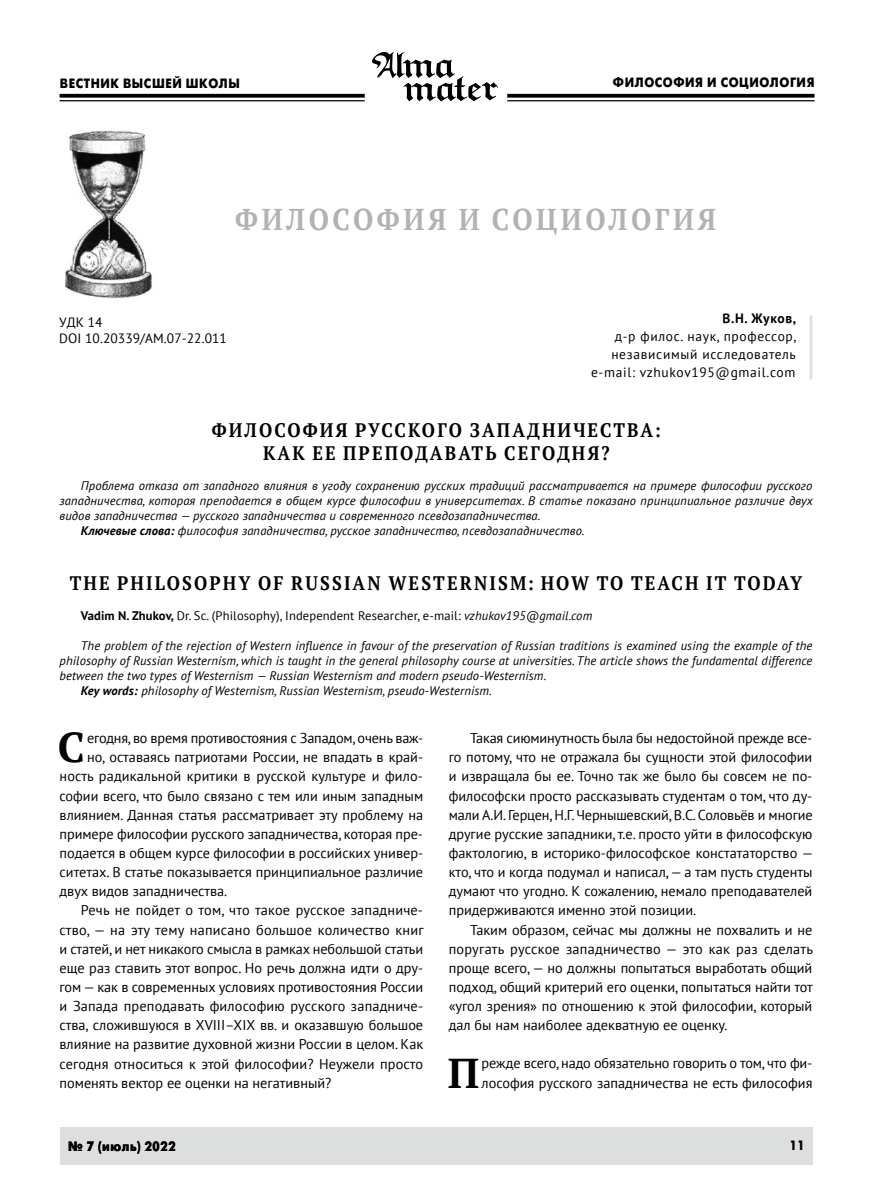
<style>
.page{position:relative;width:872px;height:1191px;background:#fff}
.page>*{position:absolute;margin:0;border:0;box-sizing:border-box;transform-origin:0 0}
.t1{font:700 41.55px "PT Serif";color:#000}
.t2{font:700 30px "PT Serif";letter-spacing:.13em;color:#b1b2b3;scale:.9 1}
.t3{font:700 19.5px/23.4px "PT Serif";letter-spacing:.12em;color:#000;text-align:center;scale:.9 1}
.t4{font:14.25px/19.2px "PT Sans";color:#000;text-align:justify}
.t5{font:13.5px/18px "PT Sans";letter-spacing:.05em;color:#000;text-align:right}
.t6{font:13.5px "Futuris XC";letter-spacing:.05em;color:#000;scale:.9 1}
.t7{font:13.5px/16.2px "PT Sans";letter-spacing:.005em;color:#000}
.t8{font:700 13.5px "PT Sans";letter-spacing:.045em;color:#000}
.t9{font:italic 12.45px "PT Sans";letter-spacing:.01em;color:#000}
.t10{font:12.45px "PT Sans";letter-spacing:.01em;color:#000}
.s1{font-weight:700}
.s2{font-style:italic}
</style>
<div class="page">
<div style="left:60px;top:1127px;width:753px;height:37px;background:#dddede"></div>
<svg style="left:60px;top:94px;width:305px;height:4px"></svg>
<hr style="left:60px;top:100px;width:305px;height:1px;background:#000">
<svg style="left:507px;top:94px;width:307px;height:4px"></svg>
<hr style="left:507px;top:100px;width:307px;height:1px;background:#000">
<svg style="left:372px;top:52px;width:126px;height:49px"></svg>
<img style="left:65px;top:130px;width:87px;height:169px">
<hr style="left:809px;top:315px;width:3px;height:64px;background:#dfdfe0">
<p class="t6" style="left:60px;top:76px;width:201px">ВЕСТНИК ВЫСШЕЙ ШКОЛЫ</p>
<p class="t6" style="left:613px;top:75px;width:225px">ФИЛОСОФИЯ И СОЦИОЛОГИЯ</p>
<h2 class="t2" style="left:235px;top:199px;width:536px">ФИЛОСОФИЯ И СОЦИОЛОГИЯ</h2>
<p class="t7" style="left:59px;top:314px;width:169px">УДК 14<br>DOI 10.20339/AM.07-22.011</p>
<p class="t8" style="left:722px;top:309px;width:75px">В.Н. Жуков,</p>
<p class="t5" style="left:591px;top:327px;width:207px">д-р филос. наук, профессор, независимый исследователь e-mail: vzhukov195@gmail.com</p>
<h3 class="t3" style="left:212px;top:418px;width:500px">ФИЛОСОФИЯ РУССКОГО ЗАПАДНИЧЕСТВА:<br>КАК ЕЕ ПРЕПОДАВАТЬ СЕГОДНЯ?</h3>
<p class="t9" style="left:81px;top:478px;width:733px">Проблема отказа от западного влияния в угоду сохранению русских традиций рассматривается на примере философии русского</p>
<p class="t9" style="left:60px;top:492px;width:754px">западничества, которая преподается в общем курсе философии в университетах. В статье показано принципиальное различие двух</p>
<p class="t9" style="left:60px;top:507px;width:482px">видов западничества — русского западничества и современного псевдозападничества.</p>
<p class="t9" style="left:81px;top:522px;width:505px"><span class="s1">Ключевые слова:</span> философия западничества, русское западничество, псевдозападничество.</p>
<h3 class="t3" style="left:70px;top:571px;width:815px">THE PHILOSOPHY OF RUSSIAN WESTERNISM: HOW TO TEACH IT TODAY</h3>
<p class="t10" style="left:81px;top:607px;width:513px"><span class="s1">Vadim N. Zhukov,</span> Dr. Sc. (Philosophy), Independent Researcher, e-mail: <span class="s2">vzhukov195@gmail.com</span></p>
<p class="t9" style="left:81px;top:637px;width:733px">The problem of the rejection of Western influence in favour of the preservation of Russian traditions is examined using the example of the</p>
<p class="t9" style="left:60px;top:652px;width:754px">philosophy of Russian Westernism, which is taught in the general philosophy course at universities. The article shows the fundamental difference</p>
<p class="t9" style="left:60px;top:667px;width:488px">between the two types of Westernism — Russian Westernism and modern pseudo-Westernism.</p>
<p class="t9" style="left:81px;top:682px;width:412px"><span class="s1">Key words:</span> philosophy of Westernism, Russian Westernism, pseudo-Westernism.</p>
<h1 class="t1" style="left:58px;top:720px;width:29px">С</h1>
<p class="t4" style="left:87px;top:728px;width:337px">егодня, во время противостояния с Западом, очень важ-</p>
<p class="t4" style="left:449px;top:728px;width:366px;text-indent:21px">Такая сиюминутность была бы недостойной прежде все&shy;го потому, что не отражала бы сущности этой философии и извращала бы ее. Точно так же было бы совсем не по&shy;философски просто рассказывать студентам о том, что ду&shy;мали А.И. Герцен, Н.Г. Чернышевский, В.С. Соловьёв и многие другие русские западники, т.е. просто уйти в философскую фактологию, в историко-философское констататорство — кто, что и когда подумал и написал, — а там пусть студенты думают что угодно. К сожалению, немало преподавателей придерживаются именно этой позиции.</p>
<p class="t4" style="left:449px;top:919px;width:366px;text-indent:21px">Таким образом, сейчас мы должны не похвалить и не поругать русское западничество — это как раз сделать проще всего, — но должны попытаться выработать общий подход, общий критерий его оценки, попытаться найти тот «угол зрения» по отношению к этой философии, который дал бы нам наиболее адекватную ее оценку.</p>
<h1 class="t1" style="left:448px;top:1045px;width:33px">П</h1>
<p class="t4" style="left:481px;top:1053px;width:332px">режде всего, надо обязательно говорить о том, что фи&shy;лософия русского западничества не есть философия</p>
<p class="t4" style="left:87px;top:747px;width:337px">но, оставаясь патриотами России, не впадать в край-</p>
<p class="t4" style="left:60px;top:766px;width:365px">ность радикальной критики в русской культуре и фило-</p>
<p class="t4" style="left:60px;top:785px;width:365px">софии всего, что было связано с тем или иным западным</p>
<p class="t4" style="left:60px;top:804px;width:365px">влиянием. Данная статья рассматривает эту проблему на</p>
<p class="t4" style="left:60px;top:824px;width:365px">примере философии русского западничества, которая пре-</p>
<p class="t4" style="left:60px;top:843px;width:365px">подается в общем курсе философии в российских универ-</p>
<p class="t4" style="left:60px;top:862px;width:365px">ситетах. В статье показывается принципиальное различие</p>
<p class="t4" style="left:60px;top:881px;width:169px">двух видов западничества.</p>
<p class="t4" style="left:81px;top:900px;width:344px">Речь не пойдет о том, что такое русское западниче-</p>
<p class="t4" style="left:60px;top:919px;width:366px">ство, — на эту тему написано большое количество книг</p>
<p class="t4" style="left:60px;top:938px;width:365px">и статей, и нет никакого смысла в рамках небольшой статьи</p>
<p class="t4" style="left:60px;top:958px;width:365px">еще раз ставить этот вопрос. Но речь должна идти о дру-</p>
<p class="t4" style="left:60px;top:977px;width:365px">гом — как в современных условиях противостояния России</p>
<p class="t4" style="left:60px;top:996px;width:365px">и Запада преподавать философию русского западниче-</p>
<p class="t4" style="left:60px;top:1015px;width:365px">ства, сложившуюся в ХVIII–XIX вв. и оказавшую большое</p>
<p class="t4" style="left:60px;top:1034px;width:365px">влияние на развитие духовной жизни России в целом. Как</p>
<p class="t4" style="left:60px;top:1053px;width:365px">сегодня относиться к этой философии? Неужели просто</p>
<p class="t4" style="left:60px;top:1072px;width:273px">поменять вектор ее оценки на негативный?</p>
<p class="t6" style="left:68px;top:1138px;width:121px">№ 7 (июль) 2022</p>
<p class="t6" style="left:789px;top:1138px;width:18px">11</p>
</div>
